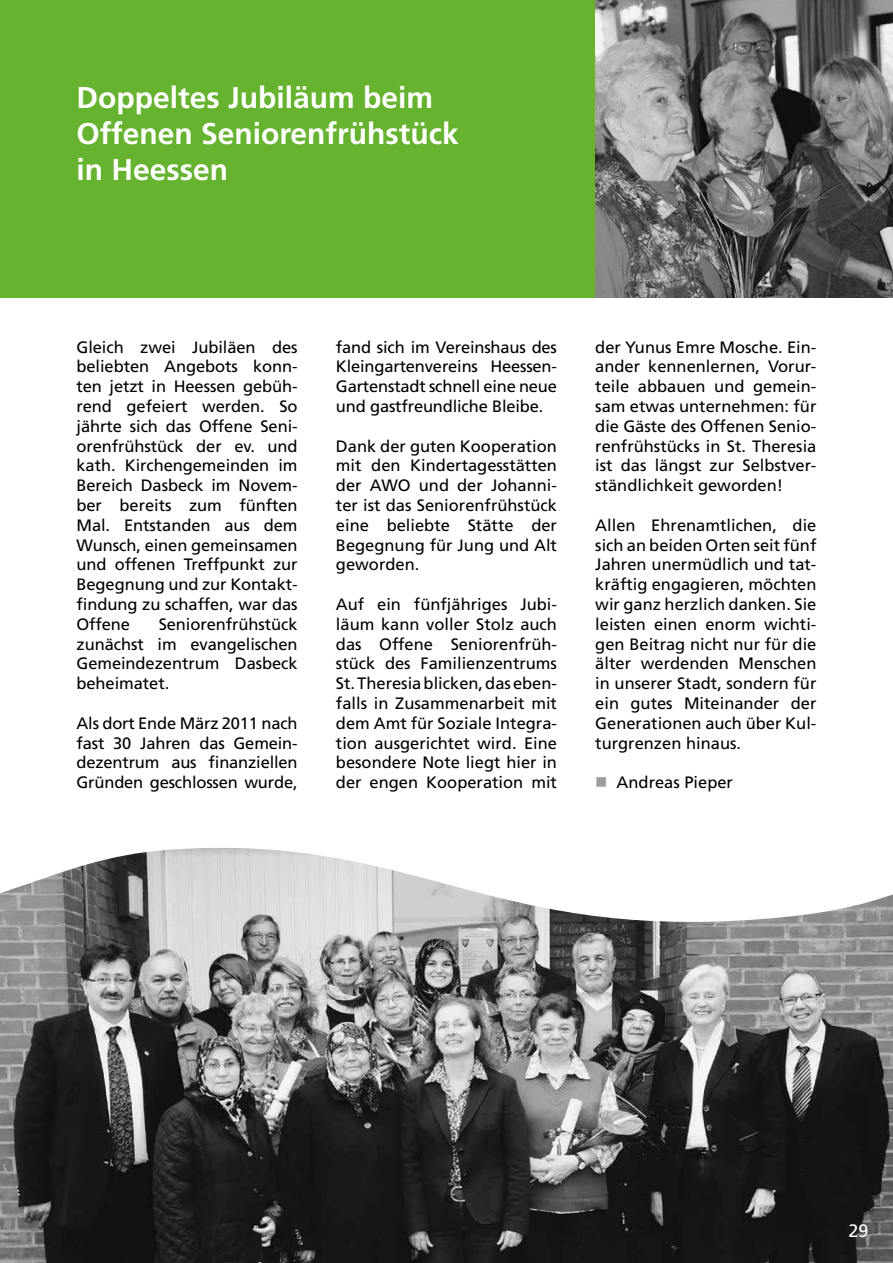
<style>
.page{position:relative;width:893px;height:1263px;background:#fff}
.page>*{position:absolute;margin:0;border:0;box-sizing:border-box;transform-origin:0 0}
.t1{font:700 30px/36px "Frutiger";color:#fff}
.t2{font:18px "Frutiger";color:#fff}
.t3{font:16.5px/19.8px "Frutiger";color:#000;text-align:justify}
.s1{color:#9d9d9c}
</style>
<div class="page">
<div style="left:0;top:0;width:893px;height:298px;background:#65b32e"></div>
<img style="left:0;top:848px;width:893px;height:415px">
<img style="left:595px;top:0;width:298px;height:298px">
<h1 class="t1" style="left:77px;top:79px;width:384px">Doppeltes Jubiläum beim<br>Offenen Seniorenfrühstück in Heessen</h1>
<p class="t3" style="left:77px;top:337px;width:223px">Gleich zwei Jubiläen des beliebten Angebots konn&shy;ten jetzt in Heessen gebüh&shy;rend gefeiert werden. So jährte sich das Offene Seni&shy;orenfrühstück der ev. und kath. Kirchengemeinden im Bereich Dasbeck im Novem&shy;ber bereits zum fünften Mal. Entstanden aus dem Wunsch, einen gemeinsamen und offenen Treffpunkt zur Begegnung und zur Kontakt&shy;findung zu schaffen, war das Offene</p>
<p class="t3" style="left:77px;top:614px;width:223px;text-indent:82px">Seniorenfrühstück zunächst im evangelischen Gemeindezentrum Dasbeck beheimatet.</p>
<p class="t3" style="left:77px;top:713px;width:223px">Als dort Ende März 2011 nach fast 30 Jahren das Gemein&shy;dezentrum aus finanziellen Gründen geschlossen wurde,</p>
<p class="t3" style="left:336px;top:337px;width:223px">fand sich im Vereinshaus des Kleingartenvereins Heessen-Gartenstadt schnell eine neue und gastfreundliche Bleibe.</p>
<p class="t3" style="left:336px;top:436px;width:223px">Dank der guten Kooperation mit den Kindertagesstätten der AWO und der Johanni&shy;ter ist das Seniorenfrühstück eine beliebte Stätte der Begegnung für Jung und Alt geworden.</p>
<p class="t3" style="left:336px;top:594px;width:223px">Auf ein fünfjähriges Jubi&shy;läum kann voller Stolz auch das Offene Seniorenfrüh&shy;stück des Familienzentrums St. Theresia blicken, das eben&shy;falls in Zusammenarbeit mit dem Amt für Soziale Integra&shy;tion ausgerichtet wird. Eine besondere Note liegt hier in der engen Kooperation mit</p>
<p class="t3" style="left:595px;top:337px;width:223px">der Yunus Emre Mosche. Ein&shy;ander kennenlernen, Vorur&shy;teile abbauen und gemein&shy;sam etwas unternehmen: für die Gäste des Offenen Senio&shy;renfrühstücks in St. Theresia ist das längst zur Selbstver&shy;ständlichkeit geworden!</p>
<p class="t3" style="left:595px;top:515px;width:223px">Allen Ehrenamtlichen, die sich an beiden Orten seit fünf Jahren unermüdlich und tat&shy;kräftig engagieren, möchten wir ganz herzlich danken. Sie leisten einen enorm wichti&shy;gen Beitrag nicht nur für die älter werdenden Menschen in unserer Stadt, sondern für ein gutes Miteinander der Generationen auch über Kul&shy;turgrenzen hinaus.</p>
<p class="t3" style="left:595px;top:773px;width:139px"><span class="s1">■</span> Andreas Pieper</p>
<p class="t2" style="left:848px;top:1220px;width:22px">29</p>
</div>
